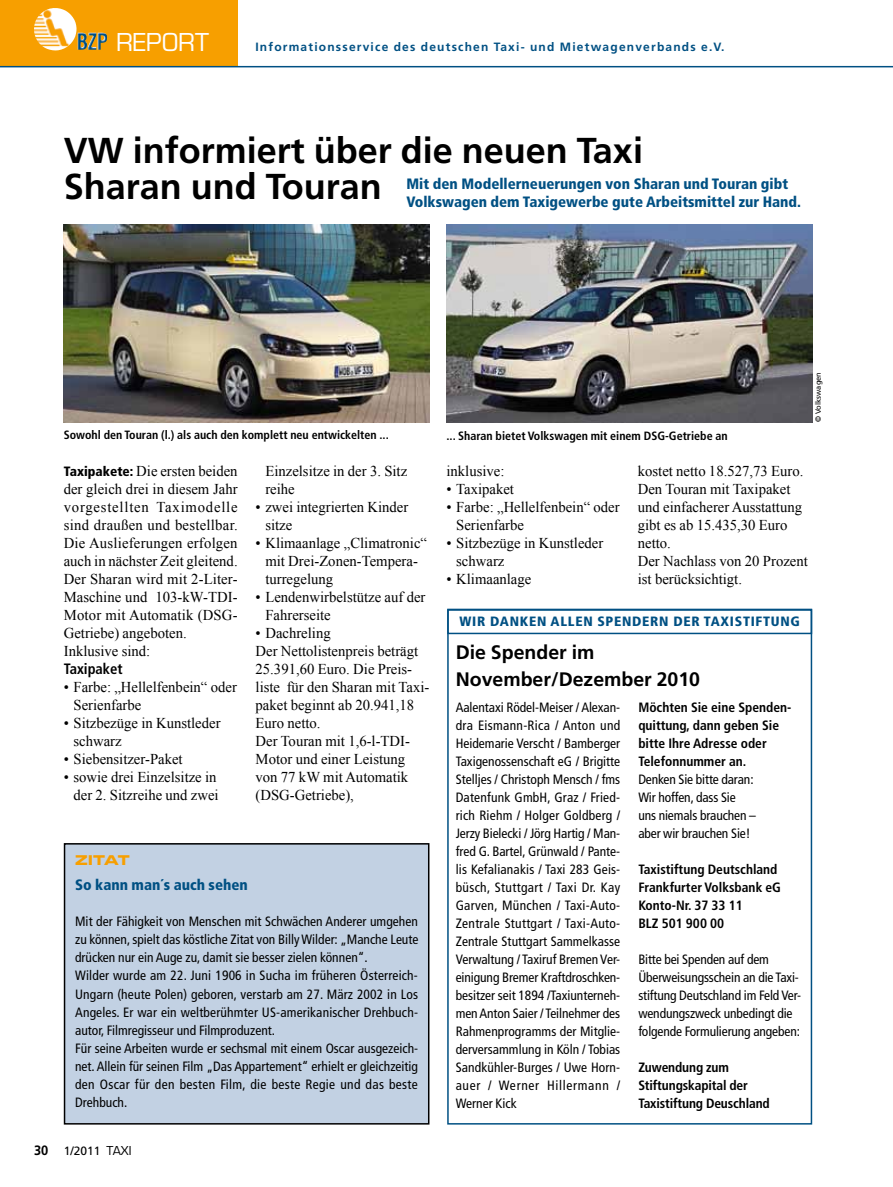
<style>
.page{position:relative;width:893px;height:1187px;background:#fff}
.page>*{position:absolute;margin:0;border:0;box-sizing:border-box;transform-origin:0 0}
.t1{font:700 36px/36px "Frutiger LT Std";color:#000}
.t2{font:24px "Eurostile LT Std";color:#fff}
.t3{font:700 19.5px/27px "Frutiger LT Std";color:#000}
.t4{font:15px/18px "Times New Roman";color:#000}
.t5{font:900 condensed 15px/18px "Frutiger LT Std";color:#005083}
.t6{font:700 condensed 15px "Frutiger LT Std";color:#000}
.t7{font:condensed 13.5px/18px "Frutiger LT Std";color:#000}
.t8{font:700 condensed 13.5px/18px "Frutiger LT Std";color:#000}
.t9{font:900 condensed 13.5px "Frutiger LT Std";letter-spacing:.05em;color:#005083;scale:1.04 1}
.t10{font:13.5px "Eurostile LT Std Bold Ex 2";color:#f79f00}
.t11{font:700 condensed 12px "Frutiger LT Std";color:#000}
.t12{font:700 12px "Frutiger LT Std";letter-spacing:.1em;color:#005083}
.t13{font:12px "Frutiger LT Std";color:#000}
.t14{font:7.5px "Frutiger LT Std";color:#000}
.s1{font-family:"Frutiger LT Std";font-weight:900;font-stretch:condensed;font-size:13.5px}
.s2{font-weight:700;font-size:13.5px}
.s3{font-family:"Eurostile LT Std"}
</style>
<div class="page">
<div style="left:0;top:0;width:237px;height:67px;background:#f79f00"></div>
<img style="left:34px;top:8px;width:73px;height:42px">
<hr style="left:0;top:66px;width:893px;height:1px;background:#005083">
<div style="left:65px;top:843px;width:364px;height:280px;background:#c2d1e3"></div>
<div style="left:64px;top:843px;width:365px;height:281px;border:2px solid #000"></div>
<img style="left:64px;top:224px;width:365px;height:198px">
<img style="left:446px;top:224px;width:366px;height:198px">
<div style="left:447px;top:609px;width:365px;height:515px;border:2px solid #005083"></div>
<div style="left:447px;top:608px;width:365px;height:26px;border:2px solid #005083"></div>
<h2 class="t2" style="left:116px;top:28px;width:33px">REPO</h2>
<h2 class="t2" style="left:178px;top:28px;width:32px">RT</h2>
<p class="t12" style="left:255px;top:40px;width:471px">Informationsservice des deutschen Taxi- und Mietwagenverbands e.V.</p>
<h1 class="t1" style="left:64px;top:133px;width:581px">VW informiert über die neuen Taxi<br>Sharan und Touran</h1>
<p class="t5" style="left:406px;top:175px;width:396px">Mit den Modellerneuerungen von Sharan und Touran gibt<br>Volkswagen dem Taxigewerbe gute Arbeitsmittel zur Hand.</p>
<p class="t11" style="left:64px;top:428px;width:327px">Sowohl den Touran (l.) als auch den komplett neu entwickelten ...</p>
<p class="t11" style="left:446px;top:428px;width:283px">... Sharan bietet Volkswagen mit einem DSG-Getriebe an</p>
<p class="t14" style="left:814px;top:422px;width:52px;rotate:-90deg">© Volkswagen</p>
<p class="t4" style="left:64px;top:462px;width:175px"><span class="s1">Taxipakete:</span> Die ersten beiden der gleich drei in diesem Jahr vorgestellten Taximodelle sind draußen und bestellbar.<br>Die Auslieferungen erfolgen auch in nächster Zeit gleitend.<br>Der Sharan wird mit 2-Liter-<br>Maschine und 103-kW-TDI-<br>Motor mit Automatik (DSG-<br>Getriebe) angeboten.<br>Inklusive sind:</p>
<p class="t6" style="left:64px;top:660px;width:60px">Taxipaket</p>
<p class="t4" style="left:74px;top:678px;width:165px;text-indent:-10px">• Farbe: „Hellelfenbein“ oder<br>Serienfarbe</p>
<p class="t4" style="left:74px;top:714px;width:149px;text-indent:-10px">• Sitzbezüge in Kunstleder schwarz</p>
<p class="t4" style="left:64px;top:750px;width:120px">• Siebensitzer-Paket</p>
<p class="t4" style="left:64px;top:768px;width:156px;text-align:right">• sowie drei Einzelsitze in der 2. Sitzreihe und zwei</p>
<p class="t4" style="left:265px;top:462px;width:147px">Einzelsitze in der 3. Sitz&shy;reihe</p>
<p class="t4" style="left:265px;top:498px;width:144px;text-indent:-10px">• zwei integrierten Kinder sitze</p>
<p class="t4" style="left:265px;top:534px;width:163px;text-indent:-10px">• Klimaanlage „Climatronic“ mit Drei-Zonen-Tempera&shy;turregelung</p>
<p class="t4" style="left:265px;top:588px;width:162px;text-indent:-10px">• Lendenwirbelstütze auf der<br>Fahrerseite</p>
<p class="t4" style="left:256px;top:624px;width:175px">• Dachreling<br>Der Nettolistenpreis beträgt<br>25.391,60 Euro. Die Preis&shy;liste für den Sharan mit Taxi&shy;paket beginnt ab 20.941,18<br>Euro netto.<br>Der Touran mit 1,6-l-TDI-<br>Motor und einer Leistung von 77 kW mit Automatik (DSG-Getriebe),</p>
<p class="t10" style="left:75px;top:850px;width:56px">Zi tat</p>
<p class="t5" style="left:75px;top:876px;width:174px">So kann man´s auch sehen</p>
<p class="t7" style="left:75px;top:912px;width:345px">Mit der Fähigkeit von Menschen mit Schwächen Anderer umgehen zu können, spielt das köstliche Zitat von Billy Wilder: „Manche Leute drücken nur ein Auge zu, damit sie besser zielen können“.<br>Wilder wurde am 22. Juni 1906 in Sucha im früheren Österreich-Ungarn (heute Polen) geboren, verstarb am 27. März 2002 in Los Angeles. Er war ein weltberühmter US-amerikanischer Drehbuch&shy;autor, Filmregisseur und Filmproduzent.<br>Für seine Arbeiten wurde er sechsmal mit einem Oscar ausgezeich&shy;net. Allein für seinen Film „Das Appartement“ erhielt er gleichzeitig den Oscar für den besten Film, die beste Regie und das beste Drehbuch.</p>
<p class="t13" style="left:34px;top:1143px;width:99px"><span class="s2">30</span> 1/2011 <span class="s3">TAXI</span></p>
<p class="t4" style="left:446px;top:462px;width:59px">inklusive:</p>
<p class="t4" style="left:446px;top:480px;width:69px">• Taxipaket</p>
<p class="t4" style="left:456px;top:498px;width:165px;text-indent:-10px">• Farbe: „Hellelfenbein“ oder<br>Serienfarbe</p>
<p class="t4" style="left:456px;top:534px;width:149px;text-indent:-10px">• Sitzbezüge in Kunstleder schwarz</p>
<p class="t4" style="left:446px;top:570px;width:86px">• Klimaanlage</p>
<p class="t4" style="left:638px;top:462px;width:171px">kostet netto 18.527,73 Euro.<br>Den Touran mit Taxipaket und einfacherer Ausstattung gibt es ab 15.435,30 Euro netto.<br>Der Nachlass von 20 Prozent ist berücksichtigt.</p>
<p class="t9" style="left:460px;top:613px;width:40px">Wir danken</p>
<p class="t9" style="left:551px;top:613px;width:9px">allen</p>
<p class="t9" style="left:597px;top:613px;width:18px">Spendern</p>
<p class="t9" style="left:673px;top:613px;width:10px">der</p>
<p class="t9" style="left:704px;top:613px;width:34px">Taxistiftung</p>
<h3 class="t3" style="left:456px;top:639px;width:246px">Die Spender im<br>November/Dezember 2010</h3>
<p class="t7" style="left:456px;top:698px;width:166px;text-align:justify">Aalentaxi Rödel-Meiser / Alexan&shy;dra Eismann-Rica / Anton und Heidemarie Verscht / Bamberger Taxigenossenschaft eG / Brigitte Stelljes / Christoph Mensch / fms Datenfunk GmbH, Graz / Fried&shy;rich Riehm / Holger Goldberg / Jerzy Bielecki / Jörg Hartig / Man&shy;fred G. Bartel, Grünwald / Pante&shy;lis Kefalianakis / Taxi 283 Geis&shy;büsch, Stuttgart / Taxi Dr. Kay Garven, München / Taxi-Auto-Zentrale Stuttgart / Taxi-Auto-Zentrale Stuttgart Sammelkasse Verwaltung / Taxiruf Bremen Ver&shy;einigung Bremer Kraftdroschken&shy;besitzer seit 1894 /Taxiunterneh&shy;men Anton Saier / Teilnehmer des Rahmenprogramms der Mitglie&shy;derversammlung in Köln / Tobias Sandkühler-Burges / Uwe Horn&shy;auer / Werner Hillermann / Werner Kick</p>
<p class="t8" style="left:638px;top:698px;width:155px">Möchten Sie eine Spenden&shy;quittung, dann geben Sie bitte Ihre Adresse oder<br>Telefonnummer an.</p>
<p class="t7" style="left:638px;top:770px;width:119px">Denken Sie bitte daran:<br>Wir hoffen, dass Sie uns niemals brauchen – aber wir brauchen Sie!</p>
<p class="t8" style="left:638px;top:860px;width:144px">Taxistiftung Deutschland<br>Frankfurter Volksbank eG<br>Konto-Nr. 37 33 11<br>BLZ 501 900 00</p>
<p class="t7" style="left:638px;top:950px;width:164px">Bitte bei Spenden auf dem<br>Überweisungsschein an die Taxi&shy;stiftung Deutschland im Feld Ver&shy;wendungszweck unbedingt die folgende Formulierung angeben:</p>
<p class="t8" style="left:638px;top:1058px;width:133px">Zuwendung zum<br>Stiftungskapital der<br>Taxistiftung Deuschland</p>
</div>
